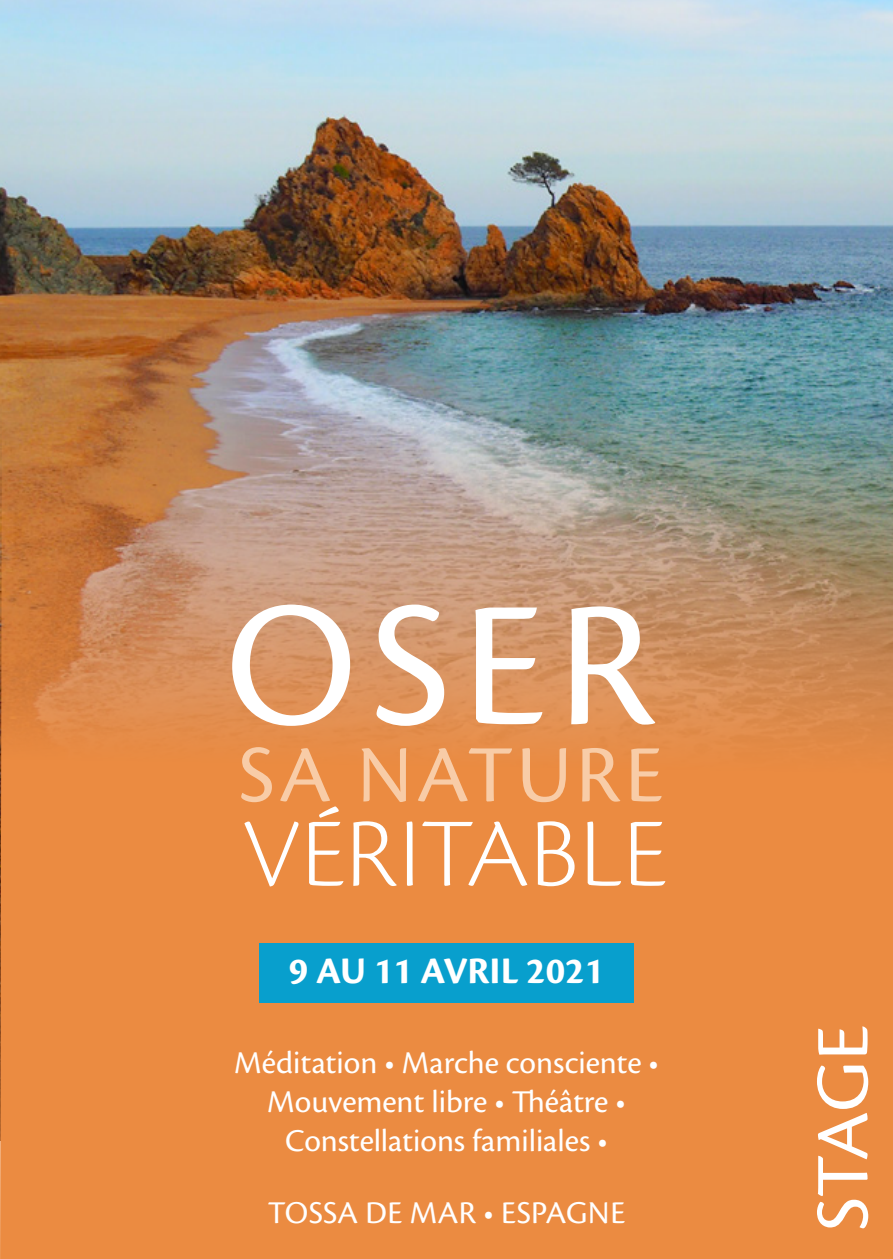
<style>
.page{position:relative;width:893px;height:1259px;background:#fff}
.page>*{position:absolute;margin:0;border:0;box-sizing:border-box;transform-origin:0 0}
.t1{font:184.8px "Cronos Pro";color:#fff}
.t2{font:300 101.4px "Cronos Pro";letter-spacing:.01em;color:#fff}
.t3{font:84px "Cronos Pro";letter-spacing:.05em;color:#f8cca7}
.t4{font:78.3px "Cronos Pro";letter-spacing:-.005em;color:#fff}
.t5{font:700 39px "Cronos Pro";color:#fff}
.t6{font:33px/39px "Cronos Pro";color:#fff;text-align:center}
</style>
<div class="page">
<img style="left:0;top:0;width:893px;height:179px">
<img style="left:0;top:179px;width:893px;height:1080px">
<div style="left:259px;top:943px;width:375px;height:59px;background:#089fcd"></div>
<p class="t1" style="left:225px;top:559px;width:432px">OSER</p>
<p class="t3" style="left:238px;top:726px;width:426px">SA NATURE</p>
<p class="t2" style="left:242px;top:795px;width:426px">VÉRITABLE</p>
<p class="t5" style="left:289px;top:948px;width:317px">9 AU 11 AVRIL 2021</p>
<p class="t6" style="left:234px;top:1043px;width:426px">Méditation • Marche consciente •</p>
<p class="t6" style="left:267px;top:1082px;width:360px">Mouvement libre • Théâtre •<br>Constellations familiales •</p>
<p class="t6" style="left:268px;top:1193px;width:359px">TOSSA DE MAR • ESPAGNE</p>
<p class="t4" style="left:798px;top:1230px;width:207px;rotate:-90deg">STAGE</p>
</div>
